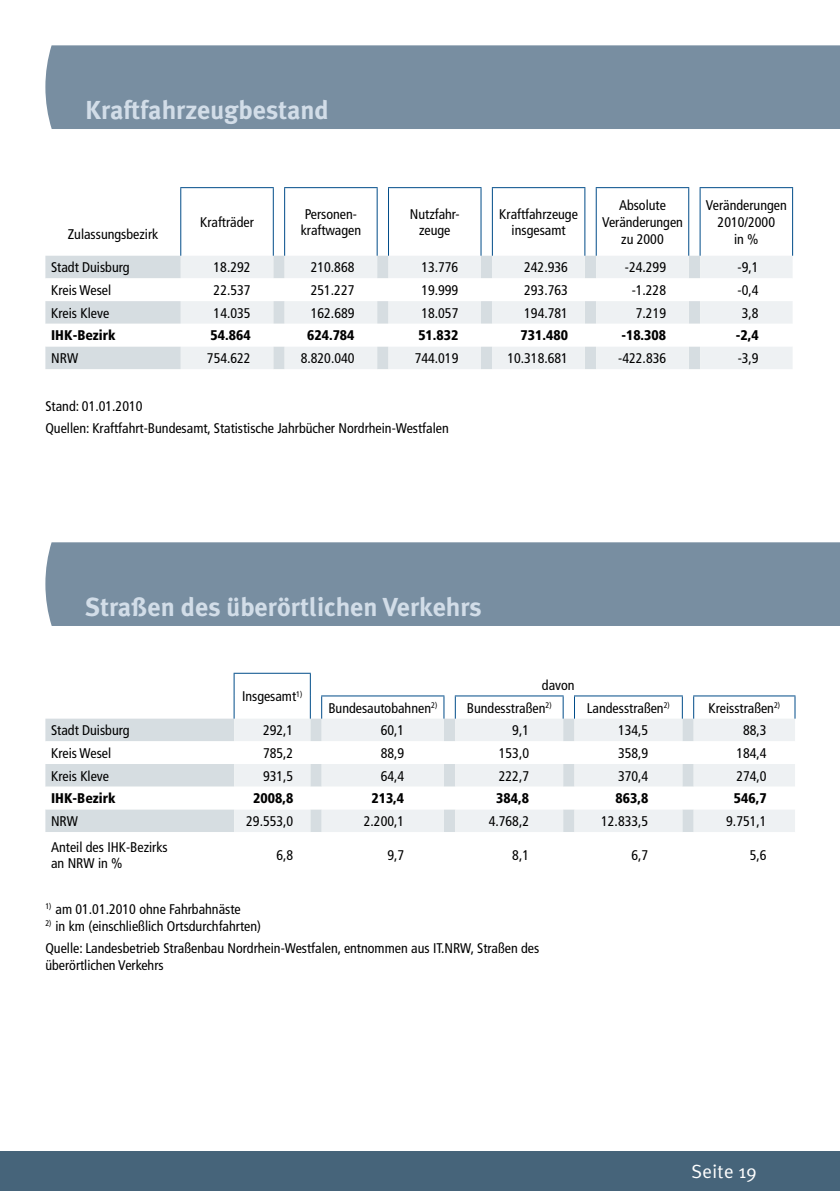
<style>
.page{position:relative;width:840px;height:1191px;background:#fff}
.page>*{position:absolute;margin:0;border:0;box-sizing:border-box;transform-origin:0 0}
.t1{font:700 26px "Meta Plus";color:#d2dde8}
.t2{font:19px "Meta Plus Normal";letter-spacing:.015em;color:#fff}
.t3{font:condensed 14px/16.8px "Frutiger";color:#000}
.t4{font:900 condensed 14px "Frutiger";color:#000}
</style>
<div class="page">
<div style="left:0;top:1151px;width:839px;height:40px;background:#46647a"></div>
<div style="left:45px;top:45px;width:794px;height:84px;background:#788ea1"></div>
<div style="left:45px;top:542px;width:794px;height:84px;background:#788ea1"></div>
<div style="left:45px;top:256px;width:654px;height:113px;background:#d6dde1"></div>
<svg style="left:181px;top:256px;width:507px;height:113px;background:#eceff1"></svg>
<div style="left:699px;top:256px;width:93px;height:113px;background:#eef1f3"></div>
<svg style="left:45px;top:278px;width:747px;height:68px"></svg>
<hr style="left:180px;top:187px;width:93px;height:1px;background:#004c89">
<hr style="left:180px;top:188px;width:1px;height:68px;background:#004c89">
<hr style="left:272px;top:188px;width:1px;height:68px;background:#004c89">
<hr style="left:284px;top:187px;width:93px;height:1px;background:#004c89">
<hr style="left:284px;top:188px;width:1px;height:68px;background:#004c89">
<hr style="left:376px;top:188px;width:1px;height:68px;background:#004c89">
<hr style="left:388px;top:187px;width:93px;height:1px;background:#004c89">
<hr style="left:388px;top:188px;width:1px;height:68px;background:#004c89">
<hr style="left:480px;top:188px;width:1px;height:68px;background:#004c89">
<hr style="left:491px;top:187px;width:94px;height:1px;background:#004c89">
<hr style="left:491px;top:188px;width:1px;height:68px;background:#004c89">
<hr style="left:584px;top:188px;width:1px;height:68px;background:#004c89">
<hr style="left:595px;top:187px;width:93px;height:1px;background:#004c89">
<hr style="left:595px;top:188px;width:1px;height:68px;background:#004c89">
<hr style="left:687px;top:188px;width:1px;height:68px;background:#004c89">
<hr style="left:699px;top:187px;width:93px;height:1px;background:#004c89">
<hr style="left:699px;top:188px;width:1px;height:68px;background:#004c89">
<hr style="left:791px;top:188px;width:1px;height:68px;background:#004c89">
<div style="left:45px;top:718px;width:189px;height:23px;background:#d6dde1"></div>
<svg style="left:234px;top:718px;width:560px;height:23px;background:#eceff1"></svg>
<svg style="left:45px;top:764px;width:749px;height:68px;background:#eaedef"></svg>
<svg style="left:45px;top:786px;width:648px;height:46px"></svg>
<hr style="left:233px;top:673px;width:77px;height:1px;background:#004c89">
<svg style="left:233px;top:674px;width:1px;height:44px"></svg>
<svg style="left:309px;top:674px;width:1px;height:44px"></svg>
<hr style="left:321px;top:695px;width:123px;height:1px;background:#004c89">
<svg style="left:321px;top:696px;width:1px;height:22px"></svg>
<svg style="left:443px;top:696px;width:1px;height:22px"></svg>
<hr style="left:454px;top:695px;width:109px;height:1px;background:#004c89">
<svg style="left:454px;top:696px;width:1px;height:22px"></svg>
<svg style="left:562px;top:696px;width:1px;height:22px"></svg>
<hr style="left:573px;top:695px;width:109px;height:1px;background:#004c89">
<svg style="left:681px;top:696px;width:1px;height:22px"></svg>
<hr style="left:692px;top:695px;width:103px;height:1px;background:#004c89">
<svg style="left:794px;top:696px;width:1px;height:22px"></svg>
<h1 class="t1" style="left:85px;top:95px;width:245px">Kraftfahrzeugbestand</h1>
<p class="t3" style="left:68px;top:225px;width:92px">Zulassungsbezirk</p>
<p class="t3" style="left:200px;top:214px;width:55px">Krafträder</p>
<p class="t3" style="left:300px;top:205px;width:62px">Personen&shy;kraftwagen</p>
<p class="t3" style="left:409px;top:205px;width:51px;text-align:center">Nutzfahr&shy;zeuge</p>
<p class="t3" style="left:499px;top:205px;width:80px;text-align:center">Kraftfahrzeuge insgesamt</p>
<p class="t3" style="left:601px;top:197px;width:82px;text-align:center">Absolute<br>Veränderungen zu 2000</p>
<p class="t3" style="left:705px;top:197px;width:82px;text-align:center">Veränderungen<br>2010/2000<br>in %</p>
<p class="t3" style="left:51px;top:259px;width:80px">Stadt Duisburg</p>
<p class="t3" style="left:213px;top:259px;width:38px">18.292</p>
<p class="t3" style="left:310px;top:259px;width:45px">210.868</p>
<p class="t3" style="left:421px;top:259px;width:38px">13.776</p>
<p class="t3" style="left:524px;top:259px;width:45px">242.936</p>
<p class="t3" style="left:624px;top:259px;width:43px">-24.299</p>
<p class="t3" style="left:737px;top:259px;width:22px">-9,1</p>
<p class="t3" style="left:51px;top:282px;width:62px">Kreis Wesel</p>
<p class="t3" style="left:213px;top:282px;width:38px">22.537</p>
<p class="t3" style="left:310px;top:282px;width:45px">251.227</p>
<p class="t3" style="left:421px;top:282px;width:38px">19.999</p>
<p class="t3" style="left:524px;top:282px;width:45px">293.763</p>
<p class="t3" style="left:631px;top:282px;width:36px">-1.228</p>
<p class="t3" style="left:737px;top:282px;width:22px">-0,4</p>
<p class="t3" style="left:51px;top:304px;width:60px">Kreis Kleve</p>
<p class="t3" style="left:213px;top:304px;width:38px">14.035</p>
<p class="t3" style="left:310px;top:304px;width:45px">162.689</p>
<p class="t3" style="left:421px;top:304px;width:38px">18.057</p>
<p class="t3" style="left:524px;top:304px;width:45px">194.781</p>
<p class="t3" style="left:635px;top:304px;width:32px">7.219</p>
<p class="t3" style="left:741px;top:304px;width:18px">3,8</p>
<p class="t4" style="left:51px;top:327px;width:66px">IHK-Bezirk</p>
<p class="t4" style="left:210px;top:327px;width:42px">54.864</p>
<p class="t4" style="left:307px;top:327px;width:49px">624.784</p>
<p class="t4" style="left:418px;top:327px;width:42px">51.832</p>
<p class="t4" style="left:520px;top:327px;width:49px">731.480</p>
<p class="t4" style="left:621px;top:327px;width:46px">-18.308</p>
<p class="t4" style="left:735px;top:327px;width:24px">-2,4</p>
<p class="t3" style="left:51px;top:350px;width:28px">NRW</p>
<p class="t3" style="left:207px;top:350px;width:45px">754.622</p>
<p class="t3" style="left:300px;top:350px;width:55px">8.820.040</p>
<p class="t3" style="left:414px;top:350px;width:45px">744.019</p>
<p class="t3" style="left:507px;top:350px;width:62px">10.318.681</p>
<p class="t3" style="left:618px;top:350px;width:49px">-422.836</p>
<p class="t3" style="left:737px;top:350px;width:22px">-3,9</p>
<p class="t3" style="left:45px;top:395px;width:404px;line-height:22px">Stand: 01.01.2010<br>Quellen: Kraftfahrt-Bundesamt, Statistische Jahrbücher Nordrhein-Westfalen</p>
<h1 class="t1" style="left:85px;top:592px;width:398px">Straßen des überörtlichen Verkehrs</h1>
<p class="t3" style="left:242px;top:688px;width:62px">Insgesamt<sup>1)</sup></p>
<p class="t3" style="left:541px;top:676px;width:34px">davon</p>
<p class="t3" style="left:328px;top:699px;width:110px">Bundesautobahnen<sup>2)</sup></p>
<p class="t3" style="left:466px;top:699px;width:86px">Bundesstraßen<sup>2)</sup></p>
<p class="t3" style="left:586px;top:699px;width:84px">Landesstraßen<sup>2)</sup></p>
<p class="t3" style="left:708px;top:699px;width:73px">Kreisstraßen<sup>2)</sup></p>
<p class="t3" style="left:51px;top:722px;width:80px">Stadt Duisburg</p>
<p class="t3" style="left:263px;top:722px;width:32px">292,1</p>
<p class="t3" style="left:380px;top:722px;width:25px">60,1</p>
<p class="t3" style="left:512px;top:722px;width:18px">9,1</p>
<p class="t3" style="left:617px;top:722px;width:32px">134,5</p>
<p class="t3" style="left:742px;top:722px;width:25px">88,3</p>
<p class="t3" style="left:51px;top:744px;width:62px">Kreis Wesel</p>
<p class="t3" style="left:263px;top:744px;width:32px">785,2</p>
<p class="t3" style="left:380px;top:744px;width:25px">88,9</p>
<p class="t3" style="left:498px;top:744px;width:32px">153,0</p>
<p class="t3" style="left:617px;top:744px;width:32px">358,9</p>
<p class="t3" style="left:736px;top:744px;width:32px">184,4</p>
<p class="t3" style="left:51px;top:767px;width:60px">Kreis Kleve</p>
<p class="t3" style="left:263px;top:767px;width:32px">931,5</p>
<p class="t3" style="left:380px;top:767px;width:25px">64,4</p>
<p class="t3" style="left:498px;top:767px;width:32px">222,7</p>
<p class="t3" style="left:617px;top:767px;width:32px">370,4</p>
<p class="t3" style="left:736px;top:767px;width:32px">274,0</p>
<p class="t4" style="left:51px;top:790px;width:66px">IHK-Bezirk</p>
<p class="t4" style="left:253px;top:790px;width:42px">2008,8</p>
<p class="t4" style="left:371px;top:790px;width:34px">213,4</p>
<p class="t4" style="left:496px;top:790px;width:34px">384,8</p>
<p class="t4" style="left:615px;top:790px;width:34px">863,8</p>
<p class="t4" style="left:733px;top:790px;width:34px">546,7</p>
<p class="t3" style="left:51px;top:813px;width:28px">NRW</p>
<p class="t3" style="left:246px;top:813px;width:49px">29.553,0</p>
<p class="t3" style="left:363px;top:813px;width:42px">2.200,1</p>
<p class="t3" style="left:488px;top:813px;width:42px">4.768,2</p>
<p class="t3" style="left:601px;top:813px;width:49px">12.833,5</p>
<p class="t3" style="left:725px;top:813px;width:42px">9.751,1</p>
<p class="t3" style="left:51px;top:838px;width:118px">Anteil des IHK-Bezirks an NRW in %</p>
<p class="t3" style="left:276px;top:847px;width:18px">6,8</p>
<p class="t3" style="left:387px;top:847px;width:18px">9,7</p>
<p class="t3" style="left:512px;top:847px;width:18px">8,1</p>
<p class="t3" style="left:631px;top:847px;width:18px">6,7</p>
<p class="t3" style="left:749px;top:847px;width:18px">5,6</p>
<p class="t3" style="left:45px;top:901px;width:197px"><sup>1)</sup> am 01.01.2010 ohne Fahrbahnäste</p>
<p class="t3" style="left:45px;top:915px;width:495px;line-height:22px"><sup>2)</sup> in km (einschließlich Ortsdurchfahrten)<br>Quelle: Landesbetrieb Straßenbau Nordrhein-Westfalen, entnommen aus IT.NRW, Straßen des</p>
<p class="t3" style="left:45px;top:956px;width:120px">überörtlichen Verkehrs</p>
<h2 class="t2" style="left:691px;top:1160px;width:67px">Seite 19</h2>
</div>
